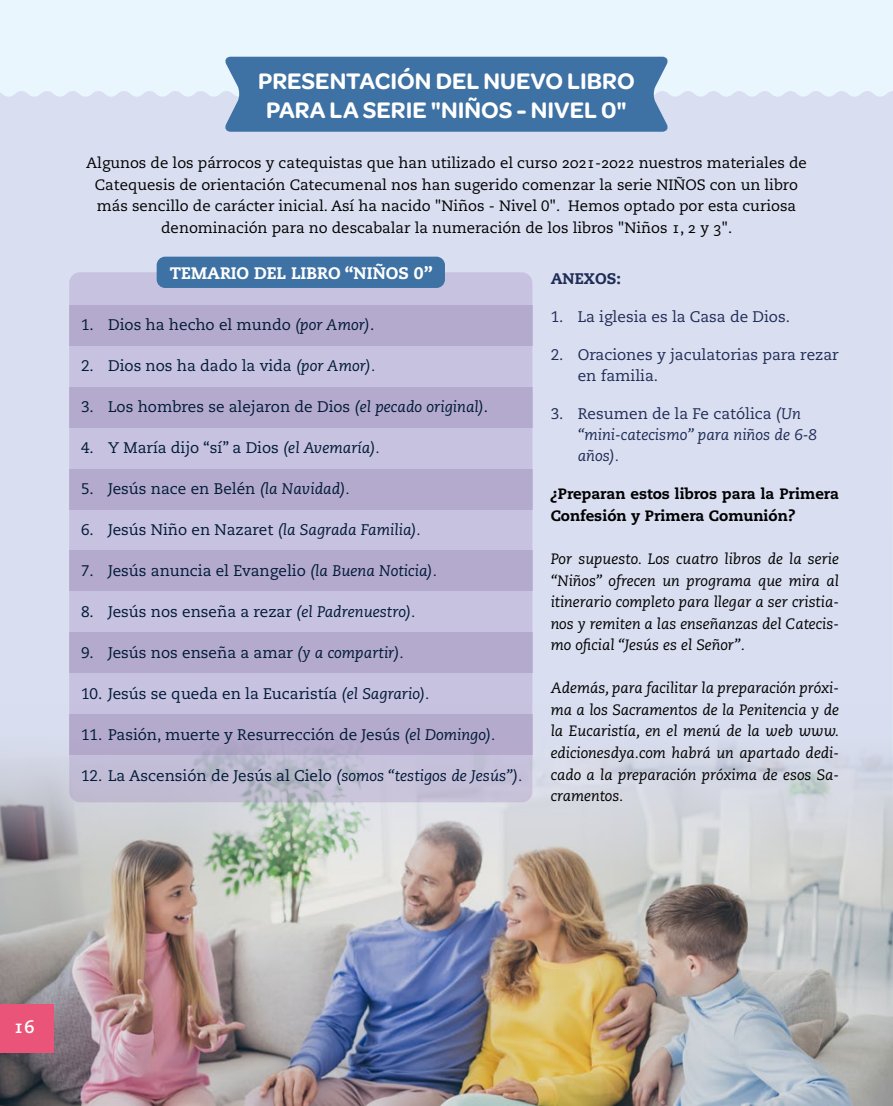
<style>
.page{position:relative;width:893px;height:1106px;background:#eaf6fe}
.page>*{position:absolute;margin:0;border:0;box-sizing:border-box;transform-origin:0 0}
.t1{font:600 24px/28.5px "Omnes";color:#fff;text-align:center}
.t2{font:700 18px "Caecilia LT Std";color:#fff}
.t3{font:800 16.65px "Caecilia LT Std";color:#fff}
.t4{font:15.3px "Caecilia LT Std";color:#001937}
.t5{font:15.3px/21px "Caecilia LT Std";color:#1f2c56}
.t6{font:italic 15.3px/21px "Caecilia LT Std";color:#1f2c56}
.t7{font:800 15.3px "Caecilia LT Std";color:#1f2c56}
.t8{font:italic 15px/21.6px "Caecilia LT Std";color:#000;text-align:justify}
.t9{font:15px/21.6px "Caecilia LT Std";color:#000;text-align:center}
.t10{font:800 15px/21.6px "Caecilia LT Std";color:#000}
.s1{font-style:normal}
.s2{font-style:italic}
</style>
<div class="page">
<div style="left:0;top:91px;width:893px;height:613px;background:#d9def0"></div>
<img style="left:0;top:704px;width:893px;height:402px">
<div style="left:224px;top:57px;width:445px;height:75px;background:#3e71a4"></div>
<div style="left:69px;top:272px;width:463px;height:530px;background:#c6c2df;border-radius:11px"></div>
<div style="left:69px;top:305px;width:463px;height:41px;background:#b4aacd"></div>
<div style="left:69px;top:632px;width:463px;height:41px;background:#b4aacd"></div>
<div style="left:69px;top:714px;width:463px;height:41px;background:#b4aacc"></div>
<div style="left:69px;top:468px;width:463px;height:41px;background:#b4aacd"></div>
<div style="left:69px;top:387px;width:463px;height:41px;background:#b4aacd"></div>
<div style="left:69px;top:550px;width:463px;height:41px;background:#b4aacd"></div>
<div style="left:157px;top:257px;width:288px;height:31px;background:#3e71a4;border-radius:9px"></div>
<div style="left:0;top:1003px;width:54px;height:49px;background:#ea5479"></div>
<h1 class="t1" style="left:258px;top:66px;width:378px">PRESENTACIÓN DEL NUEVO LIBRO<br>PARA LA SERIE "NIÑOS - NIVEL 0"</h1>
<p class="t9" style="left:86px;top:152px;width:722px">Algunos de los párrocos y catequistas que han utilizado el curso 2021-2022 nuestros materiales de Catequesis de orientación Catecumenal nos han sugerido comenzar la serie NIÑOS con un libro más sencillo de carácter inicial. Así ha nacido "Niños - Nivel 0". Hemos optado por esta curiosa denominación para no descabalar la numeración de los libros "Niños 1, 2 y 3".</p>
<p class="t3" style="left:170px;top:262px;width:264px">TEMARIO DEL LIBRO “NIÑOS 0”</p>
<p class="t7" style="left:551px;top:269px;width:72px">ANEXOS:</p>
<p class="t5" style="left:551px;top:306px;width:241px">1. La iglesia es la Casa de Dios.</p>
<p class="t5" style="left:578px;top:344px;width:263px;text-indent:-27px">2. Oraciones y jaculatorias para rezar en familia.</p>
<p class="t6" style="left:578px;top:403px;width:241px;text-indent:-27px"><span class="s1">3. Resumen de la Fe católica</span> (Un “mini-catecismo” para niños de 6-8 años).</p>
<p class="t10" style="left:551px;top:483px;width:290px">¿Preparan estos libros para la Primera<br>Confesión y Primera Comunión?</p>
<p class="t8" style="left:551px;top:548px;width:290px">Por supuesto. Los cuatro libros de la serie “Niños” ofrecen un programa que mira al itinerario completo para llegar a ser cristia&shy;nos y remiten a las enseñanzas del Catecis&shy;mo oficial “Jesús es el Señor”.</p>
<p class="t8" style="left:551px;top:677px;width:290px">Además, para facilitar la preparación próxi&shy;ma a los Sacramentos de la Penitencia y de la Eucaristía, en el menú de la web www. edicionesdya.com habrá un apartado dedi&shy;cado a la preparación próxima de esos Sa&shy;cramentos.</p>
<p class="t4" style="left:81px;top:316px;width:295px">1. Dios ha hecho el mundo <span class="s2">(por Amor)</span>.</p>
<p class="t4" style="left:81px;top:357px;width:296px">2. Dios nos ha dado la vida <span class="s2">(por Amor).</span></p>
<p class="t4" style="left:81px;top:398px;width:409px">3. Los hombres se alejaron de Dios <span class="s2">(el pecado original)</span>.</p>
<p class="t4" style="left:81px;top:439px;width:300px">4. Y María dijo “sí” a Dios <span class="s2">(el Avemaría).</span></p>
<p class="t4" style="left:81px;top:480px;width:270px">5. Jesús nace en Belén <span class="s2">(la Navidad).</span></p>
<p class="t4" style="left:81px;top:521px;width:341px">6. Jesús Niño en Nazaret <span class="s2">(la Sagrada Familia).</span></p>
<p class="t4" style="left:81px;top:562px;width:357px">7. Jesús anuncia el Evangelio <span class="s2">(la Buena Noticia).</span></p>
<p class="t4" style="left:81px;top:603px;width:336px">8. Jesús nos enseña a rezar <span class="s2">(el Padrenuestro).</span></p>
<p class="t4" style="left:81px;top:644px;width:324px">9. Jesús nos enseña a amar <span class="s2">(y a compartir).</span></p>
<p class="t4" style="left:81px;top:685px;width:350px">10. Jesús se queda en la Eucaristía <span class="s2">(el Sagrario).</span></p>
<p class="t4" style="left:81px;top:725px;width:416px">11. Pasión, muerte y Resurrección de Jesús <span class="s2">(el Domingo).</span></p>
<p class="t4" style="left:81px;top:766px;width:443px">12. La Ascensión de Jesús al Cielo <span class="s2">(somos “testigos de Jesús”).</span></p>
<p class="t2" style="left:13px;top:1015px;width:23px">16</p>
</div>
